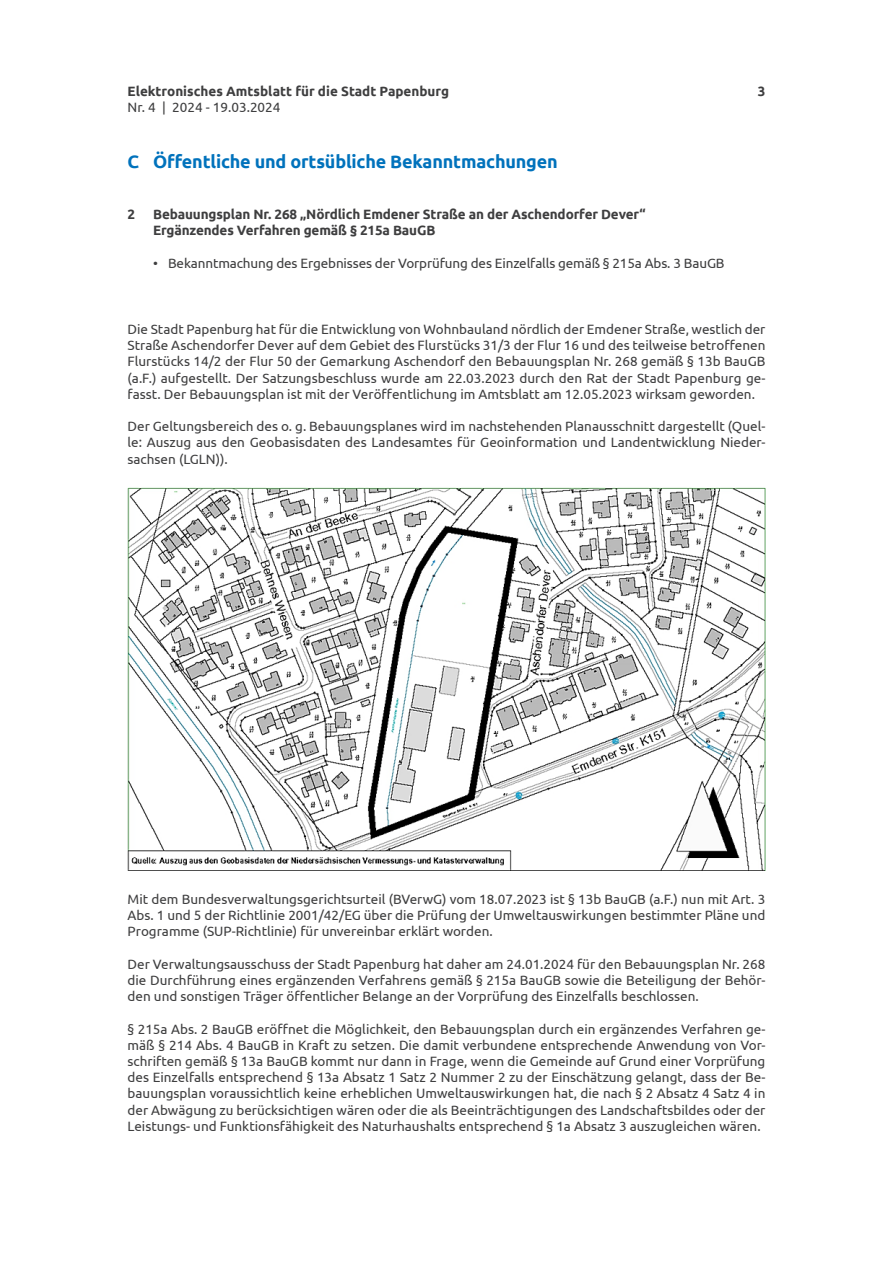
<style>
.page{position:relative;width:893px;height:1263px;background:#fff}
.page>*{position:absolute;margin:0;border:0;box-sizing:border-box;transform-origin:0 0}
.t1{font:700 18px "Ubuntu";letter-spacing:-.01em;color:#0072bc}
.t2{font:13.5px/16.2px "Ubuntu";color:#3e3e3f;text-align:justify}
.t3{font:700 13.5px/16.5px "Ubuntu";letter-spacing:-.01em;color:#3e3e3f}
</style>
<div class="page">
<img style="left:128px;top:487px;width:637px;height:384px">
<p class="t3" style="left:128px;top:82px;width:323px">Elektronisches Amtsblatt für die Stadt Papenburg</p>
<p class="t2" style="left:128px;top:98px;width:154px">Nr. 4 | 2024 - 19.03.2024</p>
<h1 class="t1" style="left:128px;top:151px;width:432px">C Öffentliche und ortsübliche Bekanntmachungen</h1>
<p class="t3" style="left:128px;top:205px;width:9px">2</p>
<p class="t3" style="left:153px;top:205px;width:494px">Bebauungsplan Nr. 268 „Nördlich Emdener Straße an der Aschendorfer Dever“<br>Ergänzendes Verfahren gemäß § 215a BauGB</p>
<p class="t2" style="left:153px;top:255px;width:573px">• Bekanntmachung des Ergebnisses der Vorprüfung des Einzelfalls gemäß § 215a Abs. 3 BauGB</p>
<p class="t3" style="left:758px;top:82px;width:9px">3</p>
<p class="t2" style="left:128px;top:321px;width:639px">Die Stadt Papenburg hat für die Entwicklung von Wohnbauland nördlich der Emdener Straße, westlich der Straße Aschendorfer Dever auf dem Gebiet des Flurstücks 31/3 der Flur 16 und des teilweise betroffenen Flurstücks 14/2 der Flur 50 der Gemarkung Aschendorf den Bebauungsplan Nr. 268 gemäß § 13b BauGB (a.F.) aufgestellt. Der Satzungsbeschluss wurde am 22.03.2023 durch den Rat der Stadt Papenburg ge&shy;fasst. Der Bebauungsplan ist mit der Veröffentlichung im Amtsblatt am 12.05.2023 wirksam geworden.</p>
<p class="t2" style="left:128px;top:418px;width:639px">Der Geltungsbereich des o. g. Bebauungsplanes wird im nachstehenden Planausschnitt dargestellt (Quel&shy;le: Auszug aus den Geobasisdaten des Landesamtes für Geoinformation und Landentwicklung Nieder&shy;sachsen (LGLN)).</p>
<p class="t2" style="left:128px;top:891px;width:639px">Mit dem Bundesverwaltungsgerichtsurteil (BVerwG) vom 18.07.2023 ist § 13b BauGB (a.F.) nun mit Art. 3<br>Abs. 1 und 5 der Richtlinie 2001/42/EG über die Prüfung der Umweltauswirkungen bestimmter Pläne und Programme (SUP-Richtlinie) für unvereinbar erklärt worden.</p>
<p class="t2" style="left:128px;top:955px;width:639px">Der Verwaltungsausschuss der Stadt Papenburg hat daher am 24.01.2024 für den Bebauungsplan Nr. 268 die Durchführung eines ergänzenden Verfahrens gemäß § 215a BauGB sowie die Beteiligung der Behör&shy;den und sonstigen Träger öffentlicher Belange an der Vorprüfung des Einzelfalls beschlossen.</p>
<p class="t2" style="left:128px;top:1020px;width:639px">§ 215a Abs. 2 BauGB eröffnet die Möglichkeit, den Bebauungsplan durch ein ergänzendes Verfahren ge&shy;mäß § 214 Abs. 4 BauGB in Kraft zu setzen. Die damit verbundene entsprechende Anwendung von Vor&shy;schriften gemäß § 13a BauGB kommt nur dann in Frage, wenn die Gemeinde auf Grund einer Vorprüfung des Einzelfalls entsprechend § 13a Absatz 1 Satz 2 Nummer 2 zu der Einschätzung gelangt, dass der Be&shy;bauungsplan voraussichtlich keine erheblichen Umweltauswirkungen hat, die nach § 2 Absatz 4 Satz 4 in der Abwägung zu berücksichtigen wären oder die als Beeinträchtigungen des Landschaftsbildes oder der Leistungs- und Funktionsfähigkeit des Naturhaushalts entsprechend § 1a Absatz 3 auszugleichen wären.</p>
</div>
